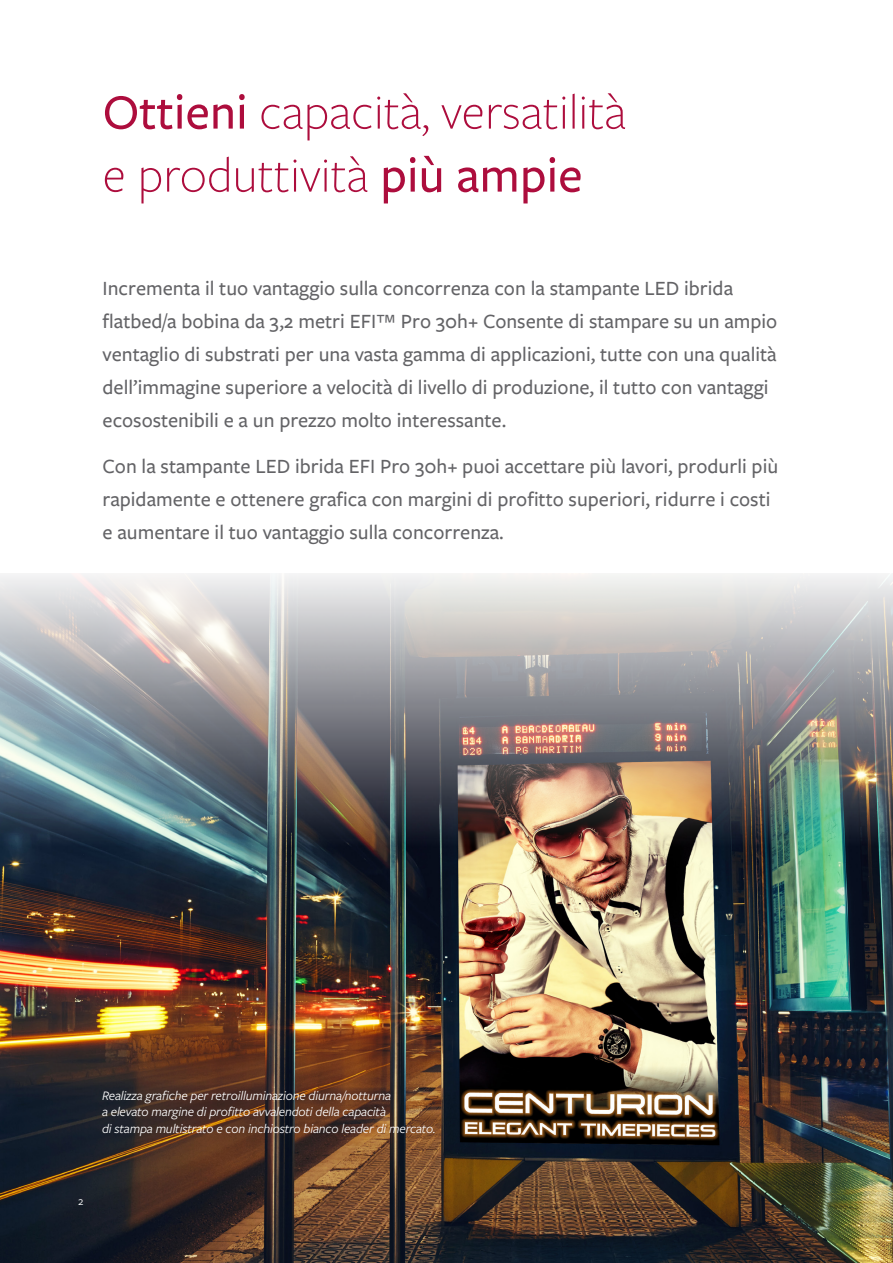
<style>
.page{position:relative;width:893px;height:1263px;background:#fff}
.page>*{position:absolute;margin:0;border:0;box-sizing:border-box;transform-origin:0 0}
.H1_34pt_1945_RED{font:300 51px/63px "Freight Sans Pro";color:#ad0d3d}
.Intro_Text_14pt_75__Black{font:500 21px/33px "Freight Sans Pro";color:#636366}
.Descriptor_Text_White{font:italic 13.5px/16.5px "Freight Sans Pro";letter-spacing:-.01em;color:#fff}
.t1{font:12px "Freight Sans Pro";color:#fff}
.s1{font-weight:500}
</style>
<div class="page">
<img style="left:0;top:574px;width:893px;height:689px">
<p class="H1_34pt_1945_RED" style="left:103px;top:78px;width:525px"><span class="s1">Ottieni</span> capacità, versatilità e produttività <span class="s1">più ampie</span></p>
<p class="Intro_Text_14pt_75__Black" style="left:103px;top:271px;width:676px">Incrementa il tuo vantaggio sulla concorrenza con la stampante LED ibrida flatbed/a bobina da 3,2 metri EFI™ Pro 30h+ Consente di stampare su un ampio ventaglio di substrati per una vasta gamma di applicazioni, tutte con una qualità dell’immagine superiore a velocità di livello di produzione, il tutto con vantaggi ecosostenibili e a un prezzo molto interessante.</p>
<p class="Intro_Text_14pt_75__Black" style="left:103px;top:449px;width:677px">Con la stampante LED ibrida EFI Pro 30h+ puoi accettare più lavori, produrli più rapidamente e ottenere grafica con margini di profitto superiori, ridurre i costi e aumentare il tuo vantaggio sulla concorrenza.</p>
<p class="Descriptor_Text_White" style="left:102px;top:1087px;width:335px">Realizza grafiche per retroilluminazione diurna/notturna<br>a elevato margine di profitto avvalendoti della capacità<br>di stampa multistrato e con inchiostro bianco leader di mercato.</p>
<p class="t1" style="left:78px;top:1193px;width:7px">2</p>
</div>
